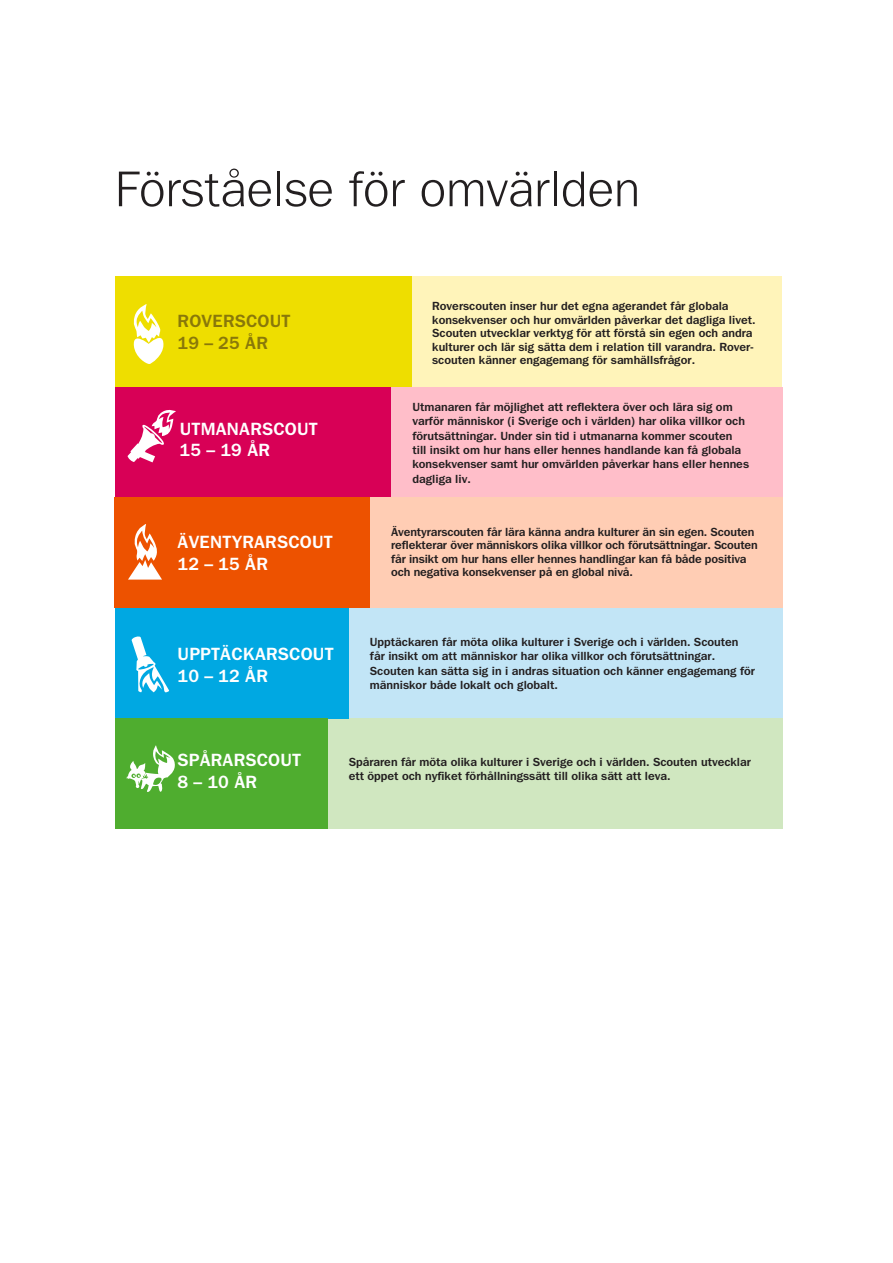
<style>
.page{position:relative;width:893px;height:1263px;background:#fff}
.page>*{position:absolute;margin:0;border:0;box-sizing:border-box;transform-origin:0 0}
.t1{font:51px "Tee Franklin";color:#231f20}
.t2{font:700 18px "Tee Franklin";letter-spacing:.015em;color:#fff}
.t3{font:700 18px "Tee Franklin";letter-spacing:.015em;color:#89780a}
.t4{font:700 12px/14.4px "Tee Franklin";color:#231f20}
</style>
<div class="page">
<div style="left:115px;top:276px;width:297px;height:111px;background:#eede00"></div>
<div style="left:412px;top:276px;width:370px;height:111px;background:#fff4ba"></div>
<div style="left:115px;top:387px;width:276px;height:110px;background:#d80056"></div>
<div style="left:391px;top:387px;width:391px;height:110px;background:#ffbec9"></div>
<div style="left:349px;top:497px;width:433px;height:111px;background:#ffcdb4"></div>
<div style="left:306px;top:608px;width:476px;height:111px;background:#c2e5f6"></div>
<div style="left:264px;top:719px;width:518px;height:110px;background:#d0e7c0"></div>
<svg style="left:134px;top:304px;width:29px;height:60px"></svg>
<svg style="left:128px;top:410px;width:48px;height:52px"></svg>
<div style="left:115px;top:497px;width:255px;height:111px;background:#ed5200"></div>
<svg style="left:128px;top:524px;width:34px;height:56px"></svg>
<div style="left:115px;top:608px;width:234px;height:111px;background:#00a8e2"></div>
<svg style="left:132px;top:636px;width:37px;height:56px"></svg>
<div style="left:115px;top:719px;width:212px;height:110px;background:#4fad2f"></div>
<svg style="left:126px;top:745px;width:49px;height:47px"></svg>
<p class="t1" style="left:115px;top:160px;width:527px">Förståelse för omvärlden</p>
<p class="t3" style="left:178px;top:310px;width:114px">ROVERSCOUT</p>
<p class="t3" style="left:178px;top:332px;width:92px">19 – 25 ÅR</p>
<p class="t2" style="left:180px;top:418px;width:140px">UTMANARSCOUT</p>
<p class="t2" style="left:180px;top:440px;width:92px">15 – 19 ÅR</p>
<p class="t2" style="left:178px;top:531px;width:157px">ÄVENTYRARSCOUT</p>
<p class="t2" style="left:178px;top:553px;width:92px">12 – 15 ÅR</p>
<p class="t2" style="left:178px;top:643px;width:157px">UPPTÄCKARSCOUT</p>
<p class="t2" style="left:178px;top:665px;width:92px">10 – 12 ÅR</p>
<p class="t4" style="left:432px;top:299px;width:325px;line-height:13.5px">Roverscouten inser hur det egna agerandet får globala konsekvenser och hur omvärlden påverkar det dagliga livet.<br>Scouten utvecklar verktyg för att förstå sin egen och andra</p>
<p class="t4" style="left:432px;top:339px;width:323px">kulturer och lär sig sätta dem i relation till varandra. Rover-</p>
<p class="t4" style="left:432px;top:353px;width:264px">scouten känner engagemang för samhällsfrågor.</p>
<p class="t4" style="left:412px;top:400px;width:338px">Utmanaren får möjlighet att reflektera över och lära sig om varför människor (i Sverige och i världen) har olika villkor och förutsättningar. Under sin tid i utmanarna kommer scouten till insikt om hur hans eller hennes handlande kan få globala konsekvenser samt hur omvärlden påverkar hans eller hennes dagliga liv.</p>
<p class="t4" style="left:391px;top:525px;width:368px;line-height:13.5px">Äventyrarscouten får lära känna andra kulturer än sin egen. Scouten reflekterar över människors olika villkor och förutsättningar. Scouten får insikt om hur hans eller hennes handlingar kan få både positiva</p>
<p class="t4" style="left:391px;top:565px;width:243px">och negativa konsekvenser på en global nivå.</p>
<p class="t4" style="left:370px;top:634px;width:370px">Upptäckaren får möta olika kulturer i Sverige och i världen. Scouten</p>
<p class="t4" style="left:370px;top:649px;width:387px">får insikt om att människor har olika villkor och förutsättningar.<br>Scouten kan sätta sig in i andras situation och känner engagemang för människor både lokalt och globalt.</p>
<p class="t2" style="left:178px;top:749px;width:125px">SPÅRARSCOUT</p>
<p class="t2" style="left:178px;top:771px;width:81px">8 – 10 ÅR</p>
<p class="t4" style="left:349px;top:755px;width:404px">Spåraren får möta olika kulturer i Sverige och i världen. Scouten utvecklar ett öppet och nyfiket förhållningssätt till olika sätt att leva.</p>
</div>
